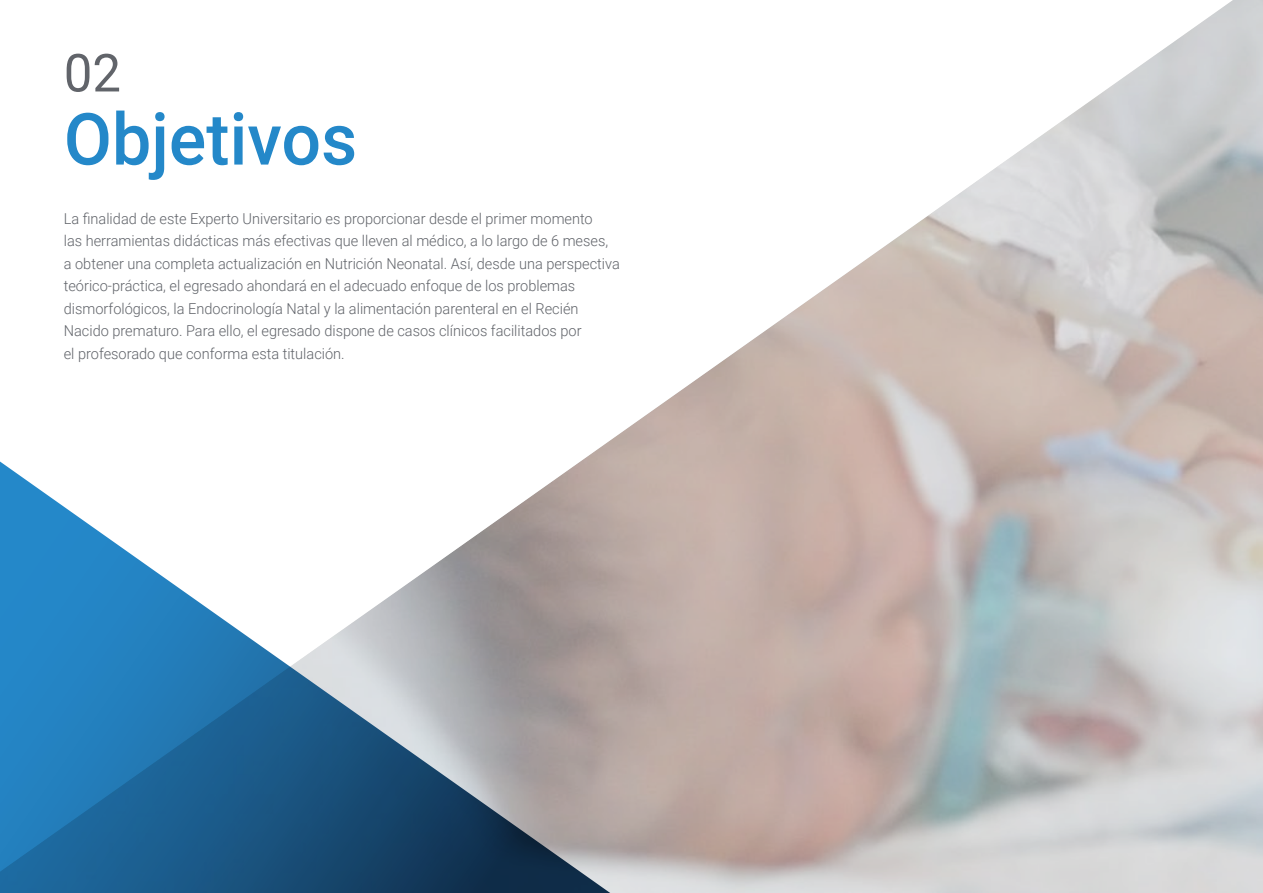
<style>
.page{position:relative;width:1263px;height:893px;background:#fff}
.page>*{position:absolute;margin:0;border:0;box-sizing:border-box;transform-origin:0 0}
.t1{font:500 72px "Roboto";color:#2488c9}
.t2{font:52.5px "Roboto";color:#61646a}
.t3{font:300 15px/22.5px "Roboto";color:#61646a}
</style>
<div class="page">
<svg style="left:0;top:446px;width:640px;height:447px"></svg>
<h2 class="t2" style="left:64px;top:36px;width:59px">02</h2>
<h1 class="t1" style="left:64px;top:89px;width:295px">Objetivos</h1>
<p class="t3" style="left:64px;top:207px;width:558px">La finalidad de este Experto Universitario es proporcionar desde el primer momento<br>las herramientas didácticas más efectivas que lleven al médico, a lo largo de 6 meses,<br>a obtener una completa actualización en Nutrición Neonatal. Así, desde una perspectiva teórico-práctica, el egresado ahondará en el adecuado enfoque de los problemas dismorfológicos, la Endocrinología Natal y la alimentación parenteral en el Recién Nacido prematuro. Para ello, el egresado dispone de casos clínicos facilitados por<br>el profesorado que conforma esta titulación.</p>
</div>
